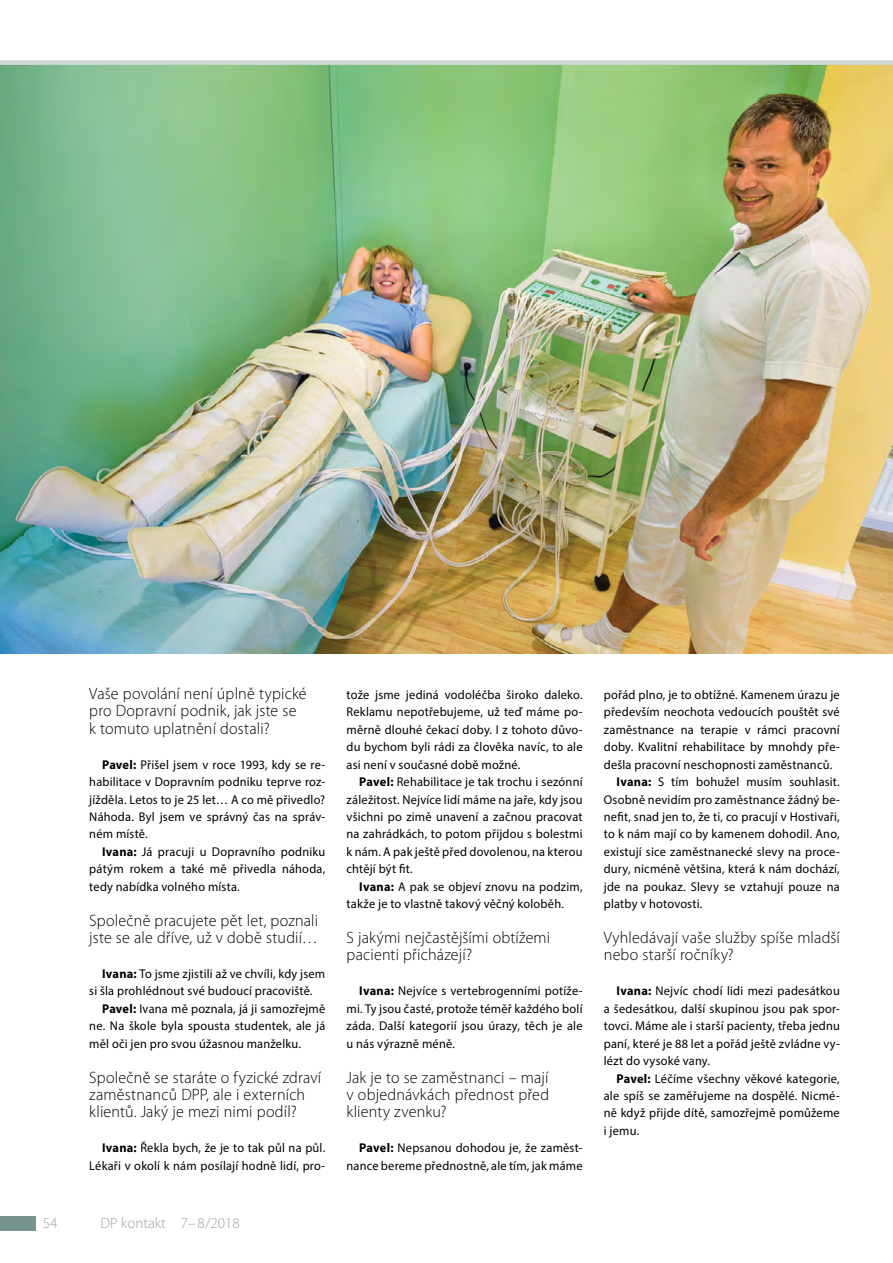
<style>
.page{position:relative;width:893px;height:1263px;background:#fff}
.page>*{position:absolute;margin:0;border:0;box-sizing:border-box;transform-origin:0 0}
.CHLEBA_8_5_9{font:300 16.5px/17.4px "Myriad Pro";letter-spacing:.01em;color:#000}
.t1{font:300 15px "Myriad Pro";color:#9fa1a4}
.CHLEBA_8_5_9-2{font:12.75px/17.4px "Myriad Pro";letter-spacing:.02em;color:#000;text-align:justify}
.s1{font-weight:700}
</style>
<div class="page">
<img style="left:0;top:65px;width:782px;height:589px">
<div style="left:0;top:1216px;width:36px;height:14px;background:#74948d"></div>
<div style="left:0;top:60px;width:893px;height:5px;background:#cdd5d2"></div>
<div style="left:782px;top:0;width:111px;height:1263px;background:#000;opacity:.24"></div>
<p class="CHLEBA_8_5_9" style="left:89px;top:685px;width:219px">Vaše povolání není úplně typické pro Dopravní podnik, jak jste se k tomuto uplatnění dostali?</p>
<p class="CHLEBA_8_5_9-2" style="left:89px;top:755px;width:237px;text-indent:13px"><span class="s1">Pavel:</span> Přišel jsem v roce 1993, kdy se re&shy;habilitace v Dopravním podniku teprve roz&shy;jížděla. Letos to je 25 let… A co mě přivedlo?<br>Náhoda. Byl jsem ve správný čas na správ&shy;ném místě.</p>
<p class="CHLEBA_8_5_9-2" style="left:89px;top:843px;width:237px;text-indent:13px"><span class="s1">Ivana:</span> Já pracuji u Dopravního podniku pátým rokem a také mě přivedla náhoda, tedy nabídka volného místa.</p>
<p class="CHLEBA_8_5_9" style="left:89px;top:912px;width:230px">Společně pracujete pět let, poznali jste se ale dříve, už v době studií…</p>
<p class="CHLEBA_8_5_9-2" style="left:89px;top:965px;width:237px;text-indent:13px"><span class="s1">Ivana:</span> To jsme zjistili až ve chvíli, kdy jsem si šla prohlédnout své budoucí pracoviště.</p>
<p class="CHLEBA_8_5_9-2" style="left:89px;top:999px;width:238px;text-indent:13px"><span class="s1">Pavel:</span> Ivana mě poznala, já ji samozřejmě ne. Na škole byla spousta studentek, ale já měl oči jen pro svou úžasnou manželku.</p>
<p class="CHLEBA_8_5_9" style="left:89px;top:1068px;width:234px">Společně se staráte o fyzické zdraví zaměstnanců DPP, ale i externích klientů. Jaký je mezi nimi podíl?</p>
<p class="CHLEBA_8_5_9-2" style="left:89px;top:1139px;width:237px;text-align:right"><span class="s1">Ivana:</span> Řekla bych, že je to tak půl na půl.<br>Lékaři v okolí k nám posílají hodně lidí, pro-</p>
<p class="t1" style="left:43px;top:1215px;width:16px">54</p>
<p class="t1" style="left:100px;top:1215px;width:141px">DP kontakt 7– 8/2018</p>
<p class="CHLEBA_8_5_9-2" style="left:347px;top:686px;width:238px">tože jsme jediná vodoléčba široko daleko.<br>Reklamu nepotřebujeme, už teď máme po&shy;měrně dlouhé čekací doby. I z tohoto důvo&shy;du bychom byli rádi za člověka navíc, to ale asi není v současné době možné.</p>
<p class="CHLEBA_8_5_9-2" style="left:347px;top:773px;width:238px;text-indent:13px"><span class="s1">Pavel:</span> Rehabilitace je tak trochu i sezónní záležitost. Nejvíce lidí máme na jaře, kdy jsou všichni po zimě unavení a začnou pracovat na zahrádkách, to potom přijdou s bolestmi k nám. A pak ještě před dovolenou, na kterou chtějí být fit.</p>
<p class="CHLEBA_8_5_9-2" style="left:347px;top:877px;width:237px;text-indent:13px"><span class="s1">Ivana:</span> A pak se objeví znovu na podzim, takže je to vlastně takový věčný koloběh.</p>
<p class="CHLEBA_8_5_9" style="left:347px;top:929px;width:205px">S jakými nejčastějšími obtížemi pacienti přicházejí?</p>
<p class="CHLEBA_8_5_9-2" style="left:347px;top:982px;width:237px;text-indent:13px"><span class="s1">Ivana:</span> Nejvíce s vertebrogenními potíže&shy;mi. Ty jsou časté, protože téměř každého bolí záda. Další kategorií jsou úrazy, těch je ale u nás výrazně méně.</p>
<p class="CHLEBA_8_5_9" style="left:347px;top:1068px;width:204px;text-align:justify">Jak je to se zaměstnanci – mají v objednávkách přednost před klienty zvenku?</p>
<p class="CHLEBA_8_5_9-2" style="left:347px;top:1139px;width:238px;text-align:right"><span class="s1">Pavel:</span> Nepsanou dohodou je, že zaměst&shy;nance bereme přednostně, ale tím, jak máme</p>
<p class="CHLEBA_8_5_9-2" style="left:604px;top:686px;width:237px">pořád plno, je to obtížné. Kamenem úrazu je především neochota vedoucích pouštět své zaměstnance na terapie v rámci pracovní doby. Kvalitní rehabilitace by mnohdy pře&shy;dešla pracovní neschopnosti zaměstnanců.</p>
<p class="CHLEBA_8_5_9-2" style="left:604px;top:773px;width:238px;text-indent:13px"><span class="s1">Ivana:</span> S tím bohužel musím souhlasit.<br>Osobně nevidím pro zaměstnance žádný be&shy;nefit, snad jen to, že ti, co pracují v Hostivaři, to k nám mají co by kamenem dohodil. Ano, existují sice zaměstnanecké slevy na proce&shy;dury, nicméně většina, která k nám dochází, jde na poukaz. Slevy se vztahují pouze na platby v hotovosti.</p>
<p class="CHLEBA_8_5_9" style="left:604px;top:929px;width:237px">Vyhledávají vaše služby spíše mladší nebo starší ročníky?</p>
<p class="CHLEBA_8_5_9-2" style="left:604px;top:982px;width:238px;text-indent:13px"><span class="s1">Ivana:</span> Nejvíc chodí lidi mezi padesátkou a šedesátkou, další skupinou jsou pak spor&shy;tovci. Máme ale i starší pacienty, třeba jednu paní, které je 88 let a pořád ještě zvládne vy&shy;lézt do vysoké vany.</p>
<p class="CHLEBA_8_5_9-2" style="left:604px;top:1069px;width:237px;text-indent:13px"><span class="s1">Pavel:</span> Léčíme všechny věkové kategorie, ale spíš se zaměřujeme na dospělé. Nicmé&shy;ně když přijde dítě, samozřejmě pomůžeme i jemu.</p>
</div>
